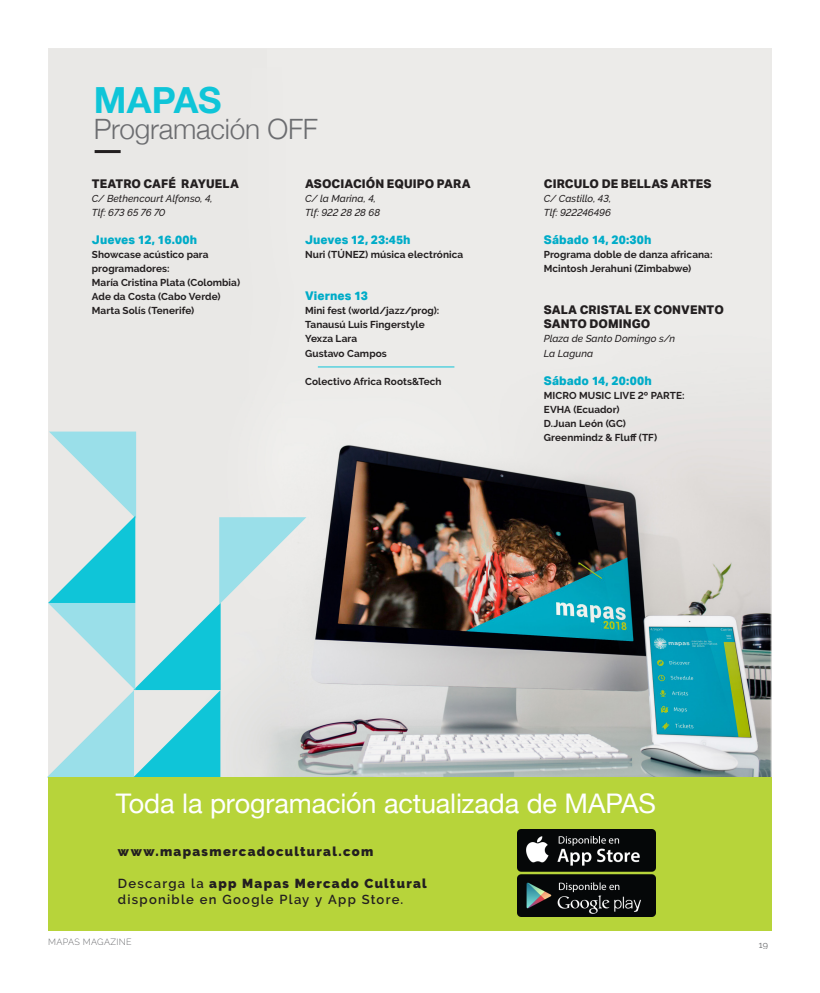
<style>
.page{position:relative;width:820px;height:993px;background:#fff}
.page>*{position:absolute;margin:0;border:0;box-sizing:border-box;transform-origin:0 0}
.t1{font:700 36px "Helvetica Neue";color:#0fc5d8}
.t2{font:300 28px "Helvetica Neue";letter-spacing:-.01em;color:#6c6d70}
.t3{font:27px "Helvetica Neue";letter-spacing:-.005em;color:#fff}
.t4{font:600 13px/16px "Raleway";letter-spacing:.1em;color:#231f20}
.t5{font:900 13px "Raleway";letter-spacing:.1em;color:#231f20}
.t6{font:800 12px/14px "Aktiv Grotesk";letter-spacing:.005em;color:#231f20}
.t7{font:800 12px "Aktiv Grotesk";letter-spacing:.005em;color:#00acc8}
.t8{font:700 10px/14px "Raleway";letter-spacing:.005em;color:#231f20}
.t9{font:italic 500 10px/14px "Raleway";color:#231f20}
.t10{font:300 9px "Raleway";letter-spacing:.03em;color:#6c6d70}
.t11{font:9px "Raleway";color:#6c6d70}
.s1{font-weight:900}
</style>
<div class="page">
<img style="left:50px;top:50px;width:719px;height:727px">
<hr style="left:95px;top:150px;width:26px;height:3px;background:#231f20">
<hr style="left:318px;top:366px;width:136px;height:1px;background:#0fc5d8">
<div style="left:48px;top:777px;width:723px;height:153px;background:#b7d43a"></div>
<img style="left:517px;top:829px;width:137px;height:42px">
<img style="left:517px;top:874px;width:137px;height:42px">
<svg style="left:47px;top:431px;width:259px;height:346px"></svg>
<h1 class="t1" style="left:94px;top:77px;width:129px">MAPAS</h1>
<h2 class="t2" style="left:94px;top:112px;width:225px">Programación OFF</h2>
<p class="t6" style="left:92px;top:178px;width:148px">TEATRO CAFÉ RAYUELA</p>
<p class="t9" style="left:92px;top:192px;width:122px">C/ Bethencourt Alfonso, 4,<br>Tlf: 673 65 76 70</p>
<p class="t7" style="left:92px;top:235px;width:107px">Jueves 12, 16.00h</p>
<p class="t8" style="left:92px;top:248px;width:150px">Showcase acústico para programadores:<br>María Cristina Plata (Colombia)<br>Ade da Costa (Cabo Verde)<br>Marta Solís (Tenerife)</p>
<p class="t6" style="left:305px;top:178px;width:167px">ASOCIACIÓN EQUIPO PARA</p>
<p class="t9" style="left:305px;top:192px;width:76px">C/ la Marina, 4,<br>Tlf: 922 28 28 68</p>
<p class="t7" style="left:305px;top:235px;width:107px">Jueves 12, 23:45h</p>
<p class="t8" style="left:305px;top:248px;width:160px">Nuri (TÚNEZ) música electrónica</p>
<p class="t7" style="left:305px;top:291px;width:64px">Viernes 13</p>
<p class="t8" style="left:305px;top:304px;width:136px">Mini fest (world/jazz/prog):<br>Tanausú Luis Fingerstyle<br>Yexza Lara<br>Gustavo Campos</p>
<p class="t8" style="left:305px;top:374px;width:138px">Colectivo Africa Roots&amp;Tech</p>
<p class="t6" style="left:543px;top:178px;width:169px">CIRCULO DE BELLAS ARTES</p>
<p class="t9" style="left:543px;top:192px;width:69px">C/ Castillo, 43,<br>Tlf: 922246496</p>
<p class="t7" style="left:543px;top:235px;width:109px">Sábado 14, 20:30h</p>
<p class="t8" style="left:543px;top:248px;width:170px">Programa doble de danza africana:<br>Mcintosh Jerahuni (Zimbabwe)</p>
<p class="t6" style="left:543px;top:304px;width:181px">SALA CRISTAL EX CONVENTO<br>SANTO DOMINGO</p>
<p class="t9" style="left:543px;top:332px;width:133px">Plaza de Santo Domingo s/n<br>La Laguna</p>
<p class="t7" style="left:543px;top:375px;width:109px">Sábado 14, 20:00h</p>
<p class="t8" style="left:543px;top:388px;width:142px">MICRO MUSIC LIVE 2º PARTE:<br>EVHA (Ecuador)<br>D.Juan León (GC)<br>Greenmindz &amp; Fluff (TF)</p>
<h3 class="t3" style="left:116px;top:787px;width:541px">Toda la programación actualizada de MAPAS</h3>
<h3 class="t5" style="left:118px;top:843px;width:257px">www.mapasmercadocultural.com</h3>
<h3 class="t4" style="left:118px;top:875px;width:310px">Descarga la <span class="s1">app Mapas Mercado Cultural </span>disponible en Google Play y App Store.</h3>
<p class="t10" style="left:48px;top:935px;width:85px">MAPAS MAGAZINE</p>
<p class="t11" style="left:758px;top:938px;width:11px">19</p>
</div>
